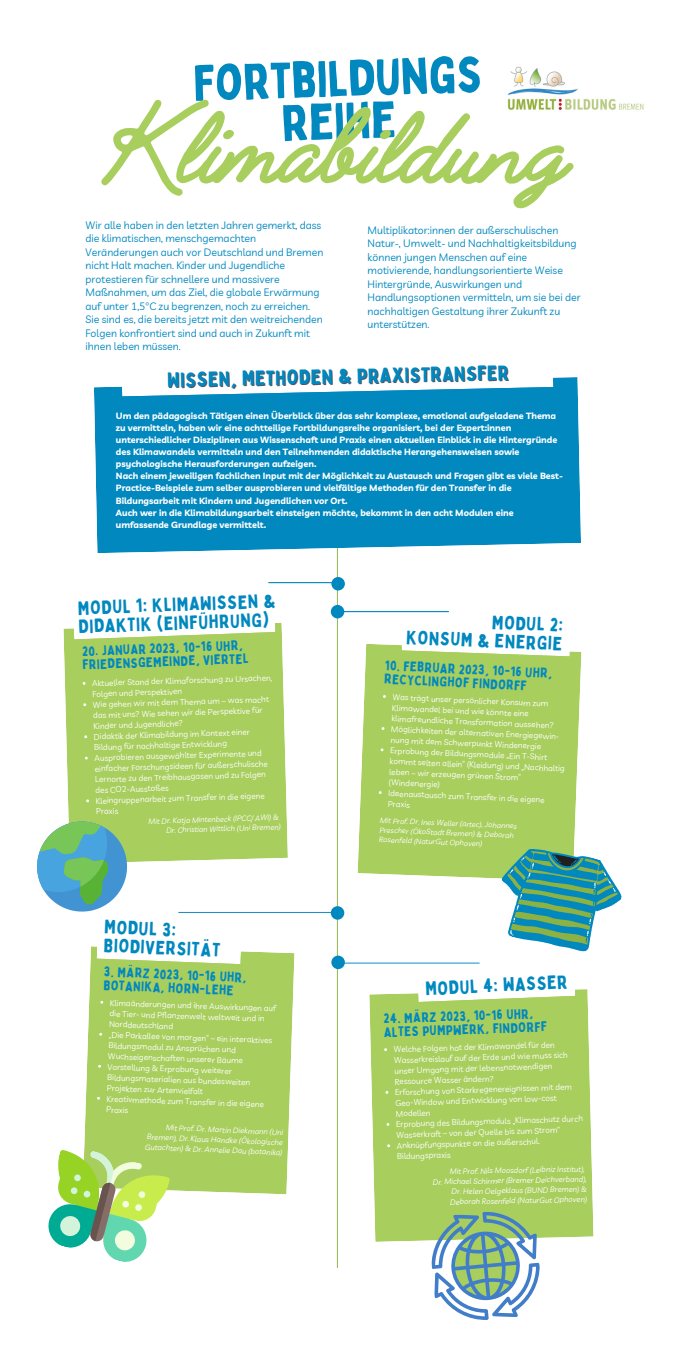
<style>
.page{position:relative;width:675px;height:1350px;background:#fff}
.page>*{position:absolute;margin:0;border:0;box-sizing:border-box;transform-origin:0 0}
.t1{font:700 119.25px "Jimmy Script";color:#a8ce5e}
.t2{font:49.72px/42.5px "Bobby Jones";color:#0088bf;text-align:center}
.t3{font:20.25px "Bobby Jones";color:#0088bf}
.t4{font:18.75px/18.3px "Bobby Jones";color:#0088bf}
.t5{font:13.5px/13.5px "Bobby Jones";color:#0088bf}
.t6{font:10.5px/13.5px "Livvic";color:#0088bf}
.t7{font:700 9px/12.1px "Livvic";color:#fff}
.t8{font:8.25px/10.6px "Livvic";color:#fff}
.t9{font:italic 7.65px/10.1px "Livvic";color:#fff;text-align:justify}
.t10{font:italic 7.5px/9.5px "Livvic";color:#fff;text-align:right}
</style>
<div class="page">
<hr style="left:337px;top:465px;width:1px;height:803px;background:#8db244">
<div style="left:94px;top:377px;width:487px;height:176px;background:#0088bf"></div>
<hr style="left:269px;top:582px;width:71px;height:1px;background:#0088bf">
<hr style="left:179px;top:912px;width:161px;height:1px;background:#0088bf">
<hr style="left:339px;top:963px;width:140px;height:1px;background:#0088bf">
<div style="left:369px;top:993px;width:225px;height:249px;background:#a8ce5e"></div>
<div style="left:331px;top:577px;width:14px;height:14px;background:#0088bf;border-radius:50%"></div>
<div style="left:331px;top:605px;width:13px;height:13px;background:#0088bf;border-radius:50%"></div>
<div style="left:63px;top:623px;width:225px;height:239px;background:#a8ce5e"></div>
<div style="left:358px;top:644px;width:223px;height:232px;background:#a8ce5e"></div>
<div style="left:84px;top:946px;width:211px;height:248px;background:#a8ce5e"></div>
<div style="left:331px;top:906px;width:13px;height:14px;background:#0088bf;border-radius:50%"></div>
<div style="left:331px;top:956px;width:14px;height:13px;background:#0088bf;border-radius:50%"></div>
<svg style="left:122px;top:377px;width:431px;height:19px"></svg>
<svg style="left:97px;top:946px;width:145px;height:18px"></svg>
<svg style="left:402px;top:644px;width:169px;height:12px"></svg>
<svg style="left:73px;top:623px;width:202px;height:16px"></svg>
<svg style="left:37px;top:822px;width:90px;height:90px"></svg>
<svg style="left:417px;top:834px;width:205px;height:168px"></svg>
<svg style="left:48px;top:1149px;width:123px;height:113px"></svg>
<svg style="left:427px;top:1207px;width:117px;height:113px"></svg>
<hr style="left:339px;top:611px;width:110px;height:1px;background:#0088bf">
<img style="left:507px;top:66px;width:137px;height:44px">
<h2 class="t2" style="left:193px;top:61px;width:290px;rotate:-2deg">Fortbildungs reihe</h2>
<h1 class="t1" style="left:115px;top:69px;width:456px">Klimabildung</h1>
<p class="t6" style="left:86px;top:218px;width:239px">Wir alle haben in den letzten Jahren gemerkt, dass die klimatischen, menschgemachten Veränderungen auch vor Deutschland und Bremen nicht Halt machen. Kinder und Jugendliche protestieren für schnellere und massivere Maßnahmen, um das Ziel, die globale Erwärmung auf unter 1,5°C zu begrenzen, noch zu erreichen.<br>Sie sind es, die bereits jetzt mit den weitreichenden Folgen konfrontiert sind und auch in Zukunft mit ihnen leben müssen.</p>
<p class="t6" style="left:368px;top:223px;width:215px">Multiplikator:innen der außerschulischen Natur-, Umwelt- und Nachhaltigkeitsbildung können jungen Menschen auf eine motivierende, handlungsorientierte Weise Hintergründe, Auswirkungen und Handlungsoptionen vermitteln, um sie bei der nachhaltigen Gestaltung ihrer Zukunft zu unterstützen.</p>
<h3 class="t3" style="left:167px;top:367px;width:343px;rotate:-1deg">WISSEN, METHODEN &amp; PRAXISTRANSFER</h3>
<p class="t7" style="left:116px;top:409px;width:449px">Um den pädagogisch Tätigen einen Überblick über das sehr komplexe, emotional aufgeladene Thema zu vermitteln, haben wir eine achtteilige Fortbildungsreihe organisiert, bei der Expert:innen unterschiedlicher Disziplinen aus Wissenschaft und Praxis einen aktuellen Einblick in die Hintergründe des Klimawandels vermitteln und den Teilnehmenden didaktische Herangehensweisen sowie psychologische Herausforderungen aufzeigen.<br>Nach einem jeweiligen fachlichen Input mit der Möglichkeit zu Austausch und Fragen gibt es viele Best-Practice-Beispiele zum selber ausprobieren und vielfältige Methoden für den Transfer in die Bildungsarbeit mit Kindern und Jugendlichen vor Ort.<br>Auch wer in die Klimabildungsarbeit einsteigen möchte, bekommt in den acht Modulen eine umfassende Grundlage vermittelt.</p>
<h3 class="t4" style="left:78px;top:598px;width:199px;line-height:18.6px;rotate:-2deg">MODUL 1: KLIMAWISSEN &amp;<br>DIDAKTIK (EINFÜHRUNG)</h3>
<h3 class="t5" style="left:82px;top:644px;width:167px;rotate:-2deg">20. JANUAR 2023, 10-16 UHR,<br>FRIEDENSGEMEINDE, VIERTEL</h3>
<p class="t8" style="left:91px;top:678px;width:182px;rotate:-2deg">Aktueller Stand der Klimaforschung zu Ursachen, Folgen und Perspektiven<br>Wie gehen wir mit dem Thema um – was macht das mit uns? Wie sehen wir die Perspektive für Kinder und Jugendliche?<br>Didaktik der Klimabildung im Kontext einer Bildung für nachhaltige Entwicklung Ausprobieren ausgewählter Experimente und einfacher Forschungsideen für außerschulische Lernorte zu den Treibhausgasen und zu Folgen des CO2-Ausstoßes<br>Kleingruppenarbeit zum Transfer in die eigene Praxis</p>
<p class="t10" style="left:148px;top:817px;width:134px;rotate:-2deg">Mit Dr. Katja Mintenbeck (IPCC/ AWI) &amp;<br>Dr. Christian Wittlich (Uni Bremen)</p>
<h3 class="t4" style="left:105px;top:917px;width:118px;line-height:18.7px;rotate:2deg">MODUL 3:<br>BIODIVERSITÄT</h3>
<h3 class="t5" style="left:104px;top:965px;width:144px;rotate:2deg">3. MÄRZ 2023, 10-16 UHR,<br>BOTANIKA, HORN-LEHE</h3>
<p class="t8" style="left:110px;top:997px;width:168px;rotate:2deg">Klimaänderungen und ihre Auswirkungen auf die Tier- und Pflanzenwelt weltweit und in Norddeutschland<br>„Die Parkallee von morgen“ – ein interaktives Bildungsmodul zu Ansprüchen und Wuchseigenschaften unserer Bäume Vorstellung &amp; Erprobung weiterer Bildungsmaterialien aus bundesweiten Projekten zur Artenvielfalt<br>Kreativmethode zum Transfer in die eigene Praxis</p>
<p class="t9" style="left:146px;top:1122px;width:139px;text-indent:20px;rotate:2deg">Mit Prof. Dr. Martin Diekmann (Uni Bremen), Dr. Klaus Handke (Ökologische Gutachten) &amp; Dr. Annelie Dau (botanika)</p>
<h3 class="t4" style="left:407px;top:610px;width:157px;text-align:right;rotate:2deg">MODUL 2:<br>KONSUM &amp; ENERGIE</h3>
<h3 class="t5" style="left:386px;top:658px;width:169px;rotate:3deg">10. FEBRUAR 2023, 10-16 UHR,<br>RECYCLINGHOF FINDORFF</h3>
<p class="t8" style="left:393px;top:691px;width:158px;rotate:3deg">Was trägt unser persönlicher Konsum zum<br>Klimawandel bei und wie könnte eine</p>
<p class="t8" style="left:391px;top:723px;width:169px;rotate:3deg">Möglichkeiten der alternativen Energiegewin-</p>
<p class="t8" style="left:392px;top:712px;width:164px;rotate:3deg">klimafreundliche Transformation aussehen?</p>
<p class="t8" style="left:391px;top:733px;width:177px;rotate:3deg">nung mit dem Schwerpunkt Windenergie Erprobung der Bildungsmodule „Ein T-Shirt kommt selten allein“ (Kleidung) und „Nachhaltig leben – wir erzeugen grünen Strom“ (Windenergie)</p>
<p class="t8" style="left:389px;top:787px;width:158px;line-height:11.2px;rotate:3deg">Ideenaustausch zum Transfer in die eigene<br>Praxis</p>
<p class="t10" style="left:380px;top:816px;width:139px;text-align:left;rotate:2deg">Mit Prof. Dr. Ines Weller (artec), Johannes<br>Prescher (ÖkoStadt Bremen) &amp; Deborah<br>Rosenfeld (NaturGut Ophoven)</p>
<h3 class="t4" style="left:425px;top:979px;width:144px;rotate:-3deg">MODUL 4: WASSER</h3>
<h3 class="t5" style="left:383px;top:1012px;width:164px;rotate:-2deg">24. MÄRZ 2023, 10-16 UHR,<br>ALTES PUMPWERK, FINDORFF</h3>
<p class="t8" style="left:393px;top:1044px;width:189px;rotate:-2deg">Welche Folgen hat der Klimawandel für den Wasserkreislauf auf der Erde und wie muss sich unser Umgang mit der lebensnotwendigen Ressource Wasser ändern?<br>Erforschung von Starkregenereignissen mit dem Geo-Window und Entwicklung von low-cost Modellen<br>Erprobung des Bildungsmoduls „Klimaschutz durch Wasserkraft – von der Quelle bis zum Strom“ Anknüpfungspunkte an die außerschul.<br>Bildungspraxis</p>
<p class="t9" style="left:432px;top:1166px;width:156px;text-align:right;rotate:-1deg">Mit Prof. Nils Moosdorf (Leibniz Institut),<br>Dr. Michael Schirmer (Bremer Deichverband), Dr. Helen Oelgeklaus (BUND Bremen) &amp; Deborah Rosenfeld (NaturGut Ophoven)</p>
</div>
